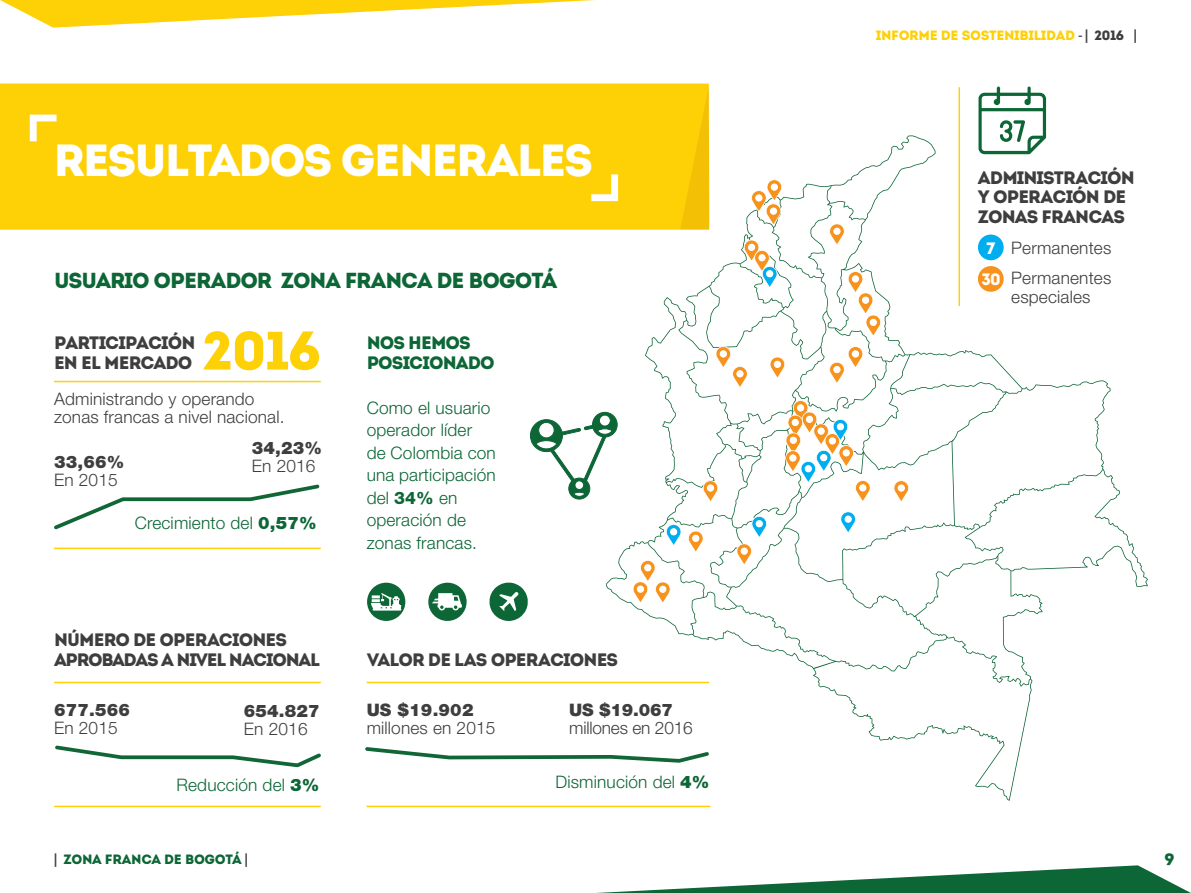
<style>
.page{position:relative;width:1191px;height:893px;background:#fff}
.page>*{position:absolute;margin:0;border:0;box-sizing:border-box;transform-origin:0 0}
.t1{font:54px "Intro";color:#fed006}
.t2{font:45px "Intro";letter-spacing:-.05em;color:#fff}
.t3{font:21.75px "Intro";letter-spacing:-.05em;color:#0c6636}
.t4{font:18px/19.5px "Intro";letter-spacing:-.05em;color:#3e3e3f}
.t5{font:18px/19.5px "Intro";letter-spacing:-.07em;color:#3e3e3f}
.t6{font:18px/19.5px "Intro";letter-spacing:-.05em;color:#0c6636}
.t7{font:300 17.25px/22.5px "Helvetica Neue LT Pro";letter-spacing:.01em;color:#0c6636}
.t8{font:300 17.25px/19.5px "Helvetica Neue LT Pro";letter-spacing:.01em;color:#3e3e3f;text-align:center}
.t9{font:900 17.25px "Helvetica Neue LT Pro";letter-spacing:.01em;color:#3e3e3f}
.t10{font:300 17.25px "Helvetica Neue LT Pro";letter-spacing:-.01em;color:#3e3e3f}
.t11{font:16.5px "Intro";color:#0c6636}
.t12{font:16.5px "Intro";color:#fff}
.t13{font:13.5px "Intro";letter-spacing:-.025em;color:#fed006}
.t14{font:13.5px "Intro";letter-spacing:-.025em;color:#0c6636}
.s1{font-weight:900}
.s2{font-weight:800}
.s3{color:#3e3e3f}
.s4{font-family:"Helvetica Neue LT Pro";font-weight:700;color:#3e3e3f}
</style>
<div class="page">
<svg style="left:0;top:0;width:595px;height:28px"></svg>
<svg style="left:596px;top:865px;width:595px;height:28px"></svg>
<div style="left:0;top:84px;width:680px;height:146px;background:#fed006"></div>
<svg style="left:30px;top:115px;width:27px;height:26px"></svg>
<svg style="left:591px;top:174px;width:15px;height:27px"></svg>
<svg style="left:606px;top:135px;width:542px;height:666px"></svg>
<svg style="left:751px;top:179px;width:31px;height:47px"></svg>
<svg style="left:829px;top:223px;width:15px;height:23px"></svg>
<svg style="left:847px;top:271px;width:34px;height:66px"></svg>
<svg style="left:829px;top:346px;width:34px;height:38px"></svg>
<svg style="left:702px;top:480px;width:16px;height:22px"></svg>
<svg style="left:688px;top:530px;width:15px;height:23px"></svg>
<svg style="left:893px;top:480px;width:16px;height:22px"></svg>
<svg style="left:632px;top:560px;width:38px;height:44px"></svg>
<svg style="left:715px;top:346px;width:33px;height:42px"></svg>
<svg style="left:769px;top:356px;width:16px;height:23px"></svg>
<svg style="left:743px;top:240px;width:34px;height:48px"></svg>
<svg style="left:736px;top:516px;width:31px;height:50px"></svg>
<svg style="left:840px;top:511px;width:16px;height:23px"></svg>
<svg style="left:785px;top:400px;width:85px;height:102px"></svg>
<svg style="left:666px;top:524px;width:15px;height:22px"></svg>
<div style="left:978px;top:235px;width:25px;height:25px;background:#00aeef;border-radius:50%"></div>
<div style="left:978px;top:266px;width:25px;height:26px;background:#f7931d;border-radius:50%"></div>
<hr style="left:958px;top:87px;width:2px;height:219px;background:#fed006">
<svg style="left:978px;top:87px;width:68px;height:67px"></svg>
<svg style="left:530px;top:412px;width:87px;height:87px"></svg>
<hr style="left:54px;top:381px;width:267px;height:1px;background:#fed006">
<hr style="left:54px;top:548px;width:267px;height:1px;background:#fed006">
<svg style="left:54px;top:484px;width:266px;height:46px"></svg>
<hr style="left:54px;top:682px;width:267px;height:1px;background:#fed006">
<hr style="left:54px;top:806px;width:267px;height:1px;background:#fed006">
<svg style="left:55px;top:745px;width:266px;height:23px"></svg>
<hr style="left:367px;top:682px;width:342px;height:1px;background:#fed006">
<hr style="left:366px;top:806px;width:344px;height:1px;background:#fed006">
<svg style="left:365px;top:745px;width:346px;height:20px"></svg>
<svg style="left:489px;top:583px;width:39px;height:38px"></svg>
<svg style="left:367px;top:583px;width:38px;height:38px"></svg>
<svg style="left:428px;top:583px;width:38px;height:38px"></svg>
<svg style="left:680px;top:83px;width:29px;height:147px;background:#f9c807"></svg>
<h2 class="t2" style="left:54px;top:133px;width:541px">RESULTADOS GENERALES</h2>
<p class="t3" style="left:54px;top:268px;width:505px">USUARIO OPERADOR ZONA FRANCA DE BOGOTÁ</p>
<p class="t4" style="left:54px;top:333px;width:143px">PARTICIPACIÓN<br>EN EL MERCADO</p>
<h1 class="t1" style="left:202px;top:318px;width:120px">2016</h1>
<p class="t8" style="left:54px;top:390px;width:232px;line-height:18px;text-align:left">Administrando y operando zonas francas a nivel nacional.</p>
<p class="t9" style="left:54px;top:451px;width:72px">33,66%</p>
<p class="t8" style="left:54px;top:469px;width:65px">En 2015</p>
<p class="t9" style="left:252px;top:437px;width:72px">34,23%</p>
<p class="t8" style="left:252px;top:456px;width:65px">En 2016</p>
<p class="t7" style="left:135px;top:511px;width:183px">Crecimiento del <span class="s1">0,57%</span></p>
<p class="t5" style="left:54px;top:630px;width:267px">NÚMERO DE OPERACIONES<br>APROBADAS A NIVEL NACIONAL</p>
<p class="t9" style="left:244px;top:700px;width:77px">654.827</p>
<p class="t8" style="left:244px;top:719px;width:65px">En 2016</p>
<p class="t9" style="left:54px;top:700px;width:77px">677.566</p>
<p class="t8" style="left:54px;top:718px;width:65px">En 2015</p>
<p class="t7" style="left:176px;top:773px;width:144px">Reducción del <span class="s1">3%</span></p>
<p class="t6" style="left:367px;top:333px;width:130px">NOS HEMOS<br>POSICIONADO</p>
<p class="t7" style="left:367px;top:396px;width:131px">Como el usuario operador líder<br>de Colombia con una participación del <span class="s2">34%</span> en operación de zonas francas.</p>
<p class="t4" style="left:367px;top:650px;width:253px">VALOR DE LAS OPERACIONES</p>
<p class="t9" style="left:367px;top:700px;width:108px">US $19.902</p>
<p class="t8" style="left:367px;top:718px;width:130px">millones en 2015</p>
<p class="t9" style="left:569px;top:700px;width:105px">US $19.067</p>
<p class="t10" style="left:569px;top:718px;width:125px">millones en 2016</p>
<p class="t7" style="left:555px;top:770px;width:156px">Disminución del <span class="s1">4%</span></p>
<p class="t13" style="left:876px;top:27px;width:263px">INFORME DE SOSTENIBILIDAD <span class="s3">-</span> <span class="s4">|</span> <span class="s3">2016</span> <span class="s4">|</span></p>
<p class="t4" style="left:978px;top:168px;width:158px">ADMINISTRACIÓN<br>Y OPERACIÓN DE<br>ZONAS FRANCAS</p>
<p class="t12" style="left:986px;top:238px;width:10px">7</p>
<p class="t8" style="left:981px;top:267px;width:131px"><sub>30</sub> Permanentes especiales</p>
<p class="t8" style="left:1011px;top:238px;width:102px">Permanentes</p>
<p class="t14" style="left:54px;top:851px;width:195px"><span class="s4">|</span> ZONA FRANCA DE BOGOTÁ <span class="s4">|</span></p>
<p class="t11" style="left:1164px;top:850px;width:12px">9</p>
</div>
